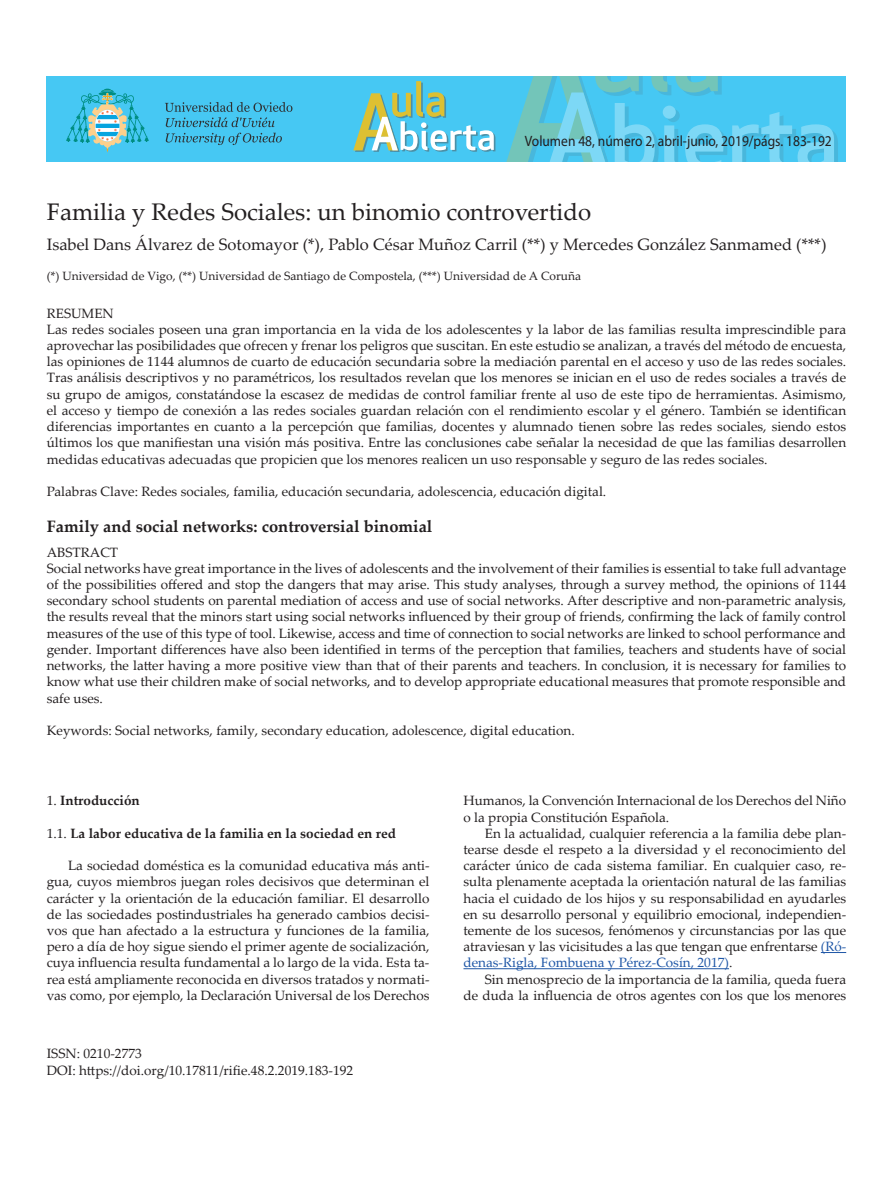
<style>
.page{position:relative;width:893px;height:1191px;background:#fff}
.page>*{position:absolute;margin:0;border:0;box-sizing:border-box;transform-origin:0 0}
.t1{font:24px "Palatino Linotype";color:#231f20}
.t2{font:16.5px "Palatino Linotype";color:#231f20}
.t3{font:700 16.5px "Palatino Linotype";color:#231f20}
.t4{font:15px "Myriad Pro";color:#231f20;scale:.9 1}
.t5{font:13.5px/16.2px "Palatino Linotype";color:#231f20}
.t6{font:700 13.5px "Palatino Linotype";color:#231f20}
.t7{font:12px "Palatino Linotype";color:#231f20}
.s1{font-weight:400}
.s2{color:#1e56a6}
</style>
<div class="page">
<svg style="left:821px;top:952px;width:25px;height:1px"></svg>
<hr style="left:463px;top:968px;width:266px;height:1px;background:#1e56a6">
<div style="left:46px;top:76px;width:800px;height:85px;background:#46c8f3"></div>
<svg style="left:507px;top:76px;width:331px;height:85px"></svg>
<svg style="left:165px;top:102px;width:127px;height:25px"></svg>
<svg style="left:166px;top:133px;width:116px;height:12px"></svg>
<svg style="left:66px;top:89px;width:83px;height:63px"></svg>
<svg style="left:353px;top:81px;width:142px;height:71px"></svg>
<p class="t4" style="left:525px;top:132px;width:343px">Volumen 48, número 2, abril-junio, 2019/págs. 183-192</p>
<h1 class="t1" style="left:47px;top:194px;width:546px">Familia y Redes Sociales: un binomio controvertido</h1>
<p class="t2" style="left:47px;top:232px;width:781px">Isabel Dans Álvarez de Sotomayor (*), Pablo César Muñoz Carril (**) y Mercedes González Sanmamed (***)</p>
<p class="t7" style="left:47px;top:267px;width:536px">(*) Universidad de Vigo, (**) Universidad de Santiago de Compostela, (***) Universidad de A Coruña</p>
<p class="t5" style="left:47px;top:304px;width:801px">RESUMEN<br>Las redes sociales poseen una gran importancia en la vida de los adolescentes y la labor de las familias resulta imprescindible para aprovechar las posibilidades que ofrecen y frenar los peligros que suscitan. En este estudio se analizan, a través del método de encuesta, las opiniones de 1144 alumnos de cuarto de educación secundaria sobre la mediación parental en el acceso y uso de las redes sociales.<br>Tras análisis descriptivos y no paramétricos, los resultados revelan que los menores se inician en el uso de redes sociales a través de su grupo de amigos, constatándose la escasez de medidas de control familiar frente al uso de este tipo de herramientas. Asimismo, el acceso y tiempo de conexión a las redes sociales guardan relación con el rendimiento escolar y el género. También se identifican diferencias importantes en cuanto a la percepción que familias, docentes y alumnado tienen sobre las redes sociales, siendo estos últimos los que manifiestan una visión más positiva. Entre las conclusiones cabe señalar la necesidad de que las familias desarrollen medidas educativas adecuadas que propicien que los menores realicen un uso responsable y seguro de las redes sociales.</p>
<p class="t5" style="left:47px;top:483px;width:561px">Palabras Clave: Redes sociales, familia, educación secundaria, adolescencia, educación digital.</p>
<p class="t3" style="left:47px;top:514px;width:387px">Family and social networks: controversial binomial</p>
<p class="t5" style="left:47px;top:543px;width:801px">ABSTRACT<br>Social networks have great importance in the lives of adolescents and the involvement of their families is essential to take full advantage of the possibilities offered and stop the dangers that may arise. This study analyses, through a survey method, the opinions of 1144 secondary school students on parental mediation of access and use of social networks. After descriptive and non-parametric analysis, the results reveal that the minors start using social networks influenced by their group of friends, confirming the lack of family control measures of the use of this type of tool. Likewise, access and time of connection to social networks are linked to school performance and gender. Important differences have also been identified in terms of the perception that families, teachers and students have of social networks, the latter having a more positive view than that of their parents and teachers. In conclusion, it is necessary for families to know what use their children make of social networks, and to develop appropriate educational measures that promote responsible and safe uses.</p>
<p class="t5" style="left:47px;top:721px;width:529px">Keywords: Social networks, family, secondary education, adolescence, digital education.</p>
<p class="t6" style="left:47px;top:791px;width:94px"><span class="s1">1.</span> Introducción</p>
<p class="t6" style="left:47px;top:823px;width:351px"><span class="s1">1.1.</span> La labor educativa de la familia en la sociedad en red</p>
<p class="t5" style="left:47px;top:857px;width:384px;text-align:justify;text-indent:21px">La sociedad doméstica es la comunidad educativa más anti&shy;gua, cuyos miembros juegan roles decisivos que determinan el carácter y la orientación de la educación familiar. El desarrollo de las sociedades postindustriales ha generado cambios decisi&shy;vos que han afectado a la estructura y funciones de la familia, pero a día de hoy sigue siendo el primer agente de socialización, cuya influencia resulta fundamental a lo largo de la vida. Esta ta&shy;rea está ampliamente reconocida en diversos tratados y normati&shy;vas como, por ejemplo, la Declaración Universal de los Derechos</p>
<p class="t5" style="left:47px;top:1045px;width:308px">ISSN: 0210-2773<br>DOI: https://doi.org/10.17811/rifie.48.2.2019.183-192</p>
<p class="t5" style="left:463px;top:792px;width:384px">Humanos, la Convención Internacional de los Derechos del Niño o la propia Constitución Española.</p>
<p class="t5" style="left:463px;top:824px;width:384px;text-align:justify;text-indent:21px">En la actualidad, cualquier referencia a la familia debe plan&shy;tearse desde el respeto a la diversidad y el reconocimiento del carácter único de cada sistema familiar. En cualquier caso, re&shy;sulta plenamente aceptada la orientación natural de las familias hacia el cuidado de los hijos y su responsabilidad en ayudarles en su desarrollo personal y equilibrio emocional, independien&shy;temente de los sucesos, fenómenos y circunstancias por las que atraviesan y las vicisitudes a las que tengan que enfrentarse <span class="s2">(Ró&shy;denas-Rigla, Fombuena y Pérez-Cosín, 2017)</span>.</p>
<p class="t5" style="left:463px;top:970px;width:384px;text-align:right">Sin menosprecio de la importancia de la familia, queda fuera<br>de duda la influencia de otros agentes con los que los menores</p>
</div>
